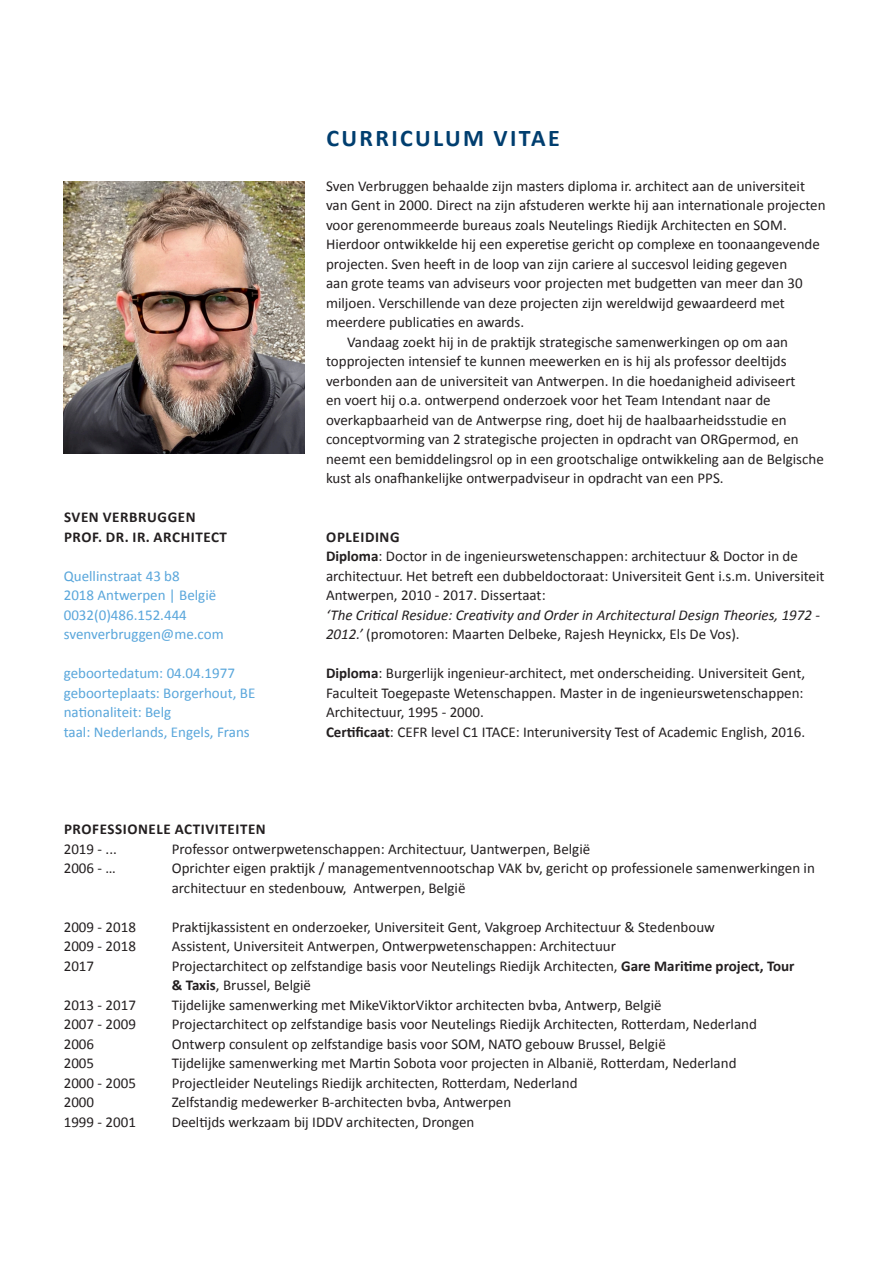
<style>
.page{position:relative;width:893px;height:1263px;background:#fff}
.page>*{position:absolute;margin:0;border:0;box-sizing:border-box;transform-origin:0 0}
.titel{font:700 24px "Calibri";letter-spacing:.1em;color:#003e6f}
.body_tekst_1st{font:15px/19.5px "Calibri";color:#231f20}
.body_tekst{font:15px/19.5px "Calibri";color:#231f20}
.tekstblok{font:15px/19.5px "Calibri";color:#59a6db}
.body_tekst_1st-2{font:italic 15px/19.5px "Calibri";color:#231f20}
.titel_paragraaf{font:700 15px/19.5px "Calibri";letter-spacing:.04em;color:#231f20}
.s1{font-weight:700}
.s2{font-style:normal}
</style>
<div class="page">
<img style="left:64px;top:182px;width:241px;height:271px">
<p class="titel_paragraaf" style="left:64px;top:507px;width:164px">SVEN VERBRUGGEN<br>PROF. DR. IR. ARCHITECT</p>
<p class="tekstblok" style="left:64px;top:566px;width:118px">Quellinstraat 43 b8</p>
<p class="tekstblok" style="left:64px;top:585px;width:161px">2018 Antwerpen | België<br>0032(0)486.152.444 svenverbruggen@me.com</p>
<p class="tekstblok" style="left:64px;top:663px;width:173px">geboortedatum: 04.04.1977</p>
<p class="tekstblok" style="left:64px;top:683px;width:193px">geboorteplaats: Borgerhout, BE</p>
<p class="tekstblok" style="left:64px;top:702px;width:109px">nationaliteit: Belg</p>
<p class="tekstblok" style="left:64px;top:722px;width:187px">taal: Nederlands, Engels, Frans</p>
<p class="titel" style="left:326px;top:122px;width:235px">CURRICULUM VITAE</p>
<p class="body_tekst_1st" style="left:326px;top:176px;width:501px">Sven Verbruggen behaalde zijn masters diploma ir. architect aan de universiteit van Gent in 2000. Direct na zijn afstuderen werkte hij aan internationale projecten voor gerenommeerde bureaus zoals Neutelings Riedijk Architecten en SOM.<br>Hierdoor ontwikkelde hij een experetise gericht op complexe en toonaangevende projecten. Sven heeft in de loop van zijn cariere al succesvol leiding gegeven<br>aan grote teams van adviseurs voor projecten met budgetten van meer dan 30 miljoen. Verschillende van deze projecten zijn wereldwijd gewaardeerd met meerdere publicaties en awards.</p>
<p class="body_tekst" style="left:326px;top:332px;width:499px;text-indent:21px">Vandaag zoekt hij in de praktijk strategische samenwerkingen op om aan topprojecten intensief te kunnen meewerken en is hij als professor deeltijds verbonden aan de universiteit van Antwerpen. In die hoedanigheid adiviseert<br>en voert hij o.a. ontwerpend onderzoek voor het Team Intendant naar de overkapbaarheid van de Antwerpse ring, doet hij de haalbaarheidsstudie en conceptvorming van 2 strategische projecten in opdracht van ORGpermod, en neemt een bemiddelingsrol op in een grootschalige ontwikkeling aan de Belgische kust als onafhankelijke ontwerpadviseur in opdracht van een PPS.</p>
<p class="titel_paragraaf" style="left:326px;top:527px;width:75px">OPLEIDING</p>
<p class="body_tekst_1st" style="left:326px;top:546px;width:500px"><span class="s1">Diploma</span>: Doctor in de ingenieurswetenschappen: architectuur &amp; Doctor in de architectuur. Het betreft een dubbeldoctoraat: Universiteit Gent i.s.m. Universiteit<br>Antwerpen, 2010 - 2017. Dissertaat:</p>
<p class="body_tekst_1st-2" style="left:326px;top:604px;width:496px">‘The Critical Residue: Creativity and Order in Architectural Design Theories, 1972 -<br>2012.’ <span class="s2">(promotoren: Maarten Delbeke, Rajesh Heynickx, Els De Vos).</span></p>
<p class="body_tekst_1st" style="left:326px;top:663px;width:481px;text-align:justify"><span class="s1">Diploma</span>: Burgerlijk ingenieur-architect, met onderscheiding. Universiteit Gent, Faculteit Toegepaste Wetenschappen. Master in de ingenieurswetenschappen:<br>Architectuur, 1995 - 2000.</p>
<p class="body_tekst_1st" style="left:326px;top:722px;width:481px"><span class="s1">Certificaat</span>: CEFR level C1 ITACE: Interuniversity Test of Academic English, 2016.</p>
<p class="titel_paragraaf" style="left:64px;top:819px;width:203px">PROFESSIONELE ACTIVITEITEN</p>
<p class="body_tekst_1st" style="left:64px;top:839px;width:55px">2019 - ...</p>
<p class="body_tekst_1st" style="left:172px;top:839px;width:420px">Professor ontwerpwetenschappen: Architectuur, Uantwerpen, België</p>
<p class="body_tekst_1st" style="left:64px;top:858px;width:54px">2006 - …</p>
<p class="body_tekst_1st" style="left:172px;top:858px;width:645px">Oprichter eigen praktijk / managementvennootschap VAK bv, gericht op professionele samenwerkingen in architectuur en stedenbouw, Antwerpen, België</p>
<p class="body_tekst_1st" style="left:64px;top:917px;width:74px">2009 - 2018</p>
<p class="body_tekst_1st" style="left:172px;top:917px;width:545px">Praktijkassistent en onderzoeker, Universiteit Gent, Vakgroep Architectuur &amp; Stedenbouw</p>
<p class="body_tekst_1st" style="left:64px;top:936px;width:74px">2009 - 2018</p>
<p class="body_tekst_1st" style="left:172px;top:936px;width:446px">Assistent, Universiteit Antwerpen, Ontwerpwetenschappen: Architectuur</p>
<p class="body_tekst_1st" style="left:64px;top:956px;width:32px">2017</p>
<p class="body_tekst_1st" style="left:172px;top:956px;width:624px">Projectarchitect op zelfstandige basis voor Neutelings Riedijk Architecten, <span class="s1">Gare Maritime project, Tour &amp; Taxis</span>, Brussel, België</p>
<p class="body_tekst_1st" style="left:64px;top:995px;width:74px">2013 - 2017</p>
<p class="body_tekst_1st" style="left:172px;top:995px;width:491px">Tijdelijke samenwerking met MikeViktorViktor architecten bvba, Antwerp, België</p>
<p class="body_tekst_1st" style="left:64px;top:1014px;width:74px">2007 - 2009</p>
<p class="body_tekst_1st" style="left:172px;top:1014px;width:587px">Projectarchitect op zelfstandige basis voor Neutelings Riedijk Architecten, Rotterdam, Nederland</p>
<p class="body_tekst_1st" style="left:64px;top:1034px;width:32px">2006</p>
<p class="body_tekst_1st" style="left:172px;top:1034px;width:495px">Ontwerp consulent op zelfstandige basis voor SOM, NATO gebouw Brussel, België</p>
<p class="body_tekst_1st" style="left:64px;top:1053px;width:32px">2005</p>
<p class="body_tekst_1st" style="left:172px;top:1053px;width:566px">Tijdelijke samenwerking met Martin Sobota voor projecten in Albanië, Rotterdam, Nederland</p>
<p class="body_tekst_1st" style="left:64px;top:1073px;width:74px">2000 - 2005</p>
<p class="body_tekst_1st" style="left:172px;top:1073px;width:407px">Projectleider Neutelings Riedijk architecten, Rotterdam, Nederland</p>
<p class="body_tekst_1st" style="left:64px;top:1092px;width:32px">2000</p>
<p class="body_tekst_1st" style="left:172px;top:1092px;width:341px">Zelfstandig medewerker B-architecten bvba, Antwerpen</p>
<p class="body_tekst_1st" style="left:64px;top:1112px;width:74px">1999 - 2001</p>
<p class="body_tekst_1st" style="left:172px;top:1112px;width:304px">Deeltijds werkzaam bij IDDV architecten, Drongen</p>
</div>
